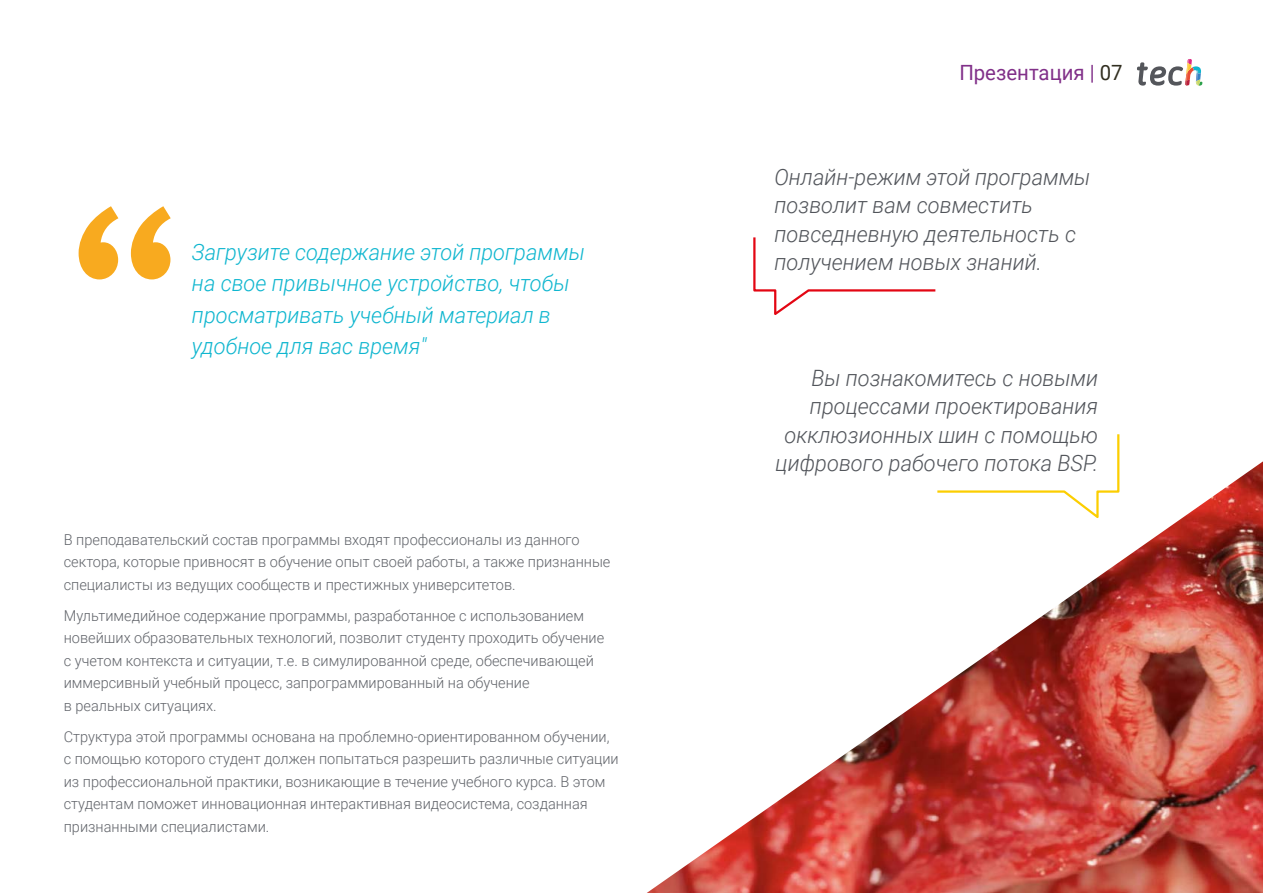
<style>
.page{position:relative;width:1263px;height:893px;background:#fff}
.page>*{position:absolute;margin:0;border:0;box-sizing:border-box;transform-origin:0 0}
.t1{font:italic 300 22.5px/28.5px "Roboto";color:#52555b;text-align:right}
.t2{font:italic 300 22.5px/31.5px "Roboto";color:#0fb6cf}
.t3{font:21px "Roboto";color:#813089}
.t4{font:300 15px/22.5px "Roboto";color:#61646a}
.s1{color:#312e20}
</style>
<div class="page">
<svg style="left:79px;top:206px;width:92px;height:73px"></svg>
<svg style="left:1117px;top:434px;width:3px;height:27px"></svg>
<svg style="left:753px;top:237px;width:183px;height:78px"></svg>
<img style="left:647px;top:461px;width:616px;height:432px">
<svg style="left:1137px;top:59px;width:65px;height:27px"></svg>
<h1 class="t2" style="left:192px;top:235px;width:394px">Загрузите содержание этой программы на свое привычное устройство, чтобы просматривать учебный материал в удобное для вас время"</h1>
<p class="t4" style="left:64px;top:527px;width:548px">В преподавательский состав программы входят профессионалы из данного сектора, которые привносят в обучение опыт своей работы, а также признанные специалисты из ведущих сообществ и престижных университетов.</p>
<p class="t4" style="left:64px;top:603px;width:542px">Мультимедийное содержание программы, разработанное с использованием новейших образовательных технологий, позволит студенту проходить обучение с учетом контекста и ситуации, т.е. в симулированной среде, обеспечивающей иммерсивный учебный процесс, запрограммированный на обучение<br>в реальных ситуациях.</p>
<p class="t4" style="left:64px;top:724px;width:556px">Структура этой программы основана на проблемно-ориентированном обучении, с помощью которого студент должен попытаться разрешить различные ситуации из профессиональной практики, возникающие в течение учебного курса. В этом студентам поможет инновационная интерактивная видеосистема, созданная признанными специалистами.</p>
<h2 class="t3" style="left:959px;top:57px;width:165px">Презентация | <span class="s1">07</span></h2>
<h1 class="t1" style="left:774px;top:162px;width:317px;text-align:left">Онлайн-режим этой программы позволит вам совместить повседневную деятельность с получением новых знаний.</h1>
<h1 class="t1" style="left:776px;top:363px;width:324px">Вы познакомитесь с новыми процессами проектирования окклюзионных шин с помощью цифрового рабочего потока BSP.</h1>
</div>
